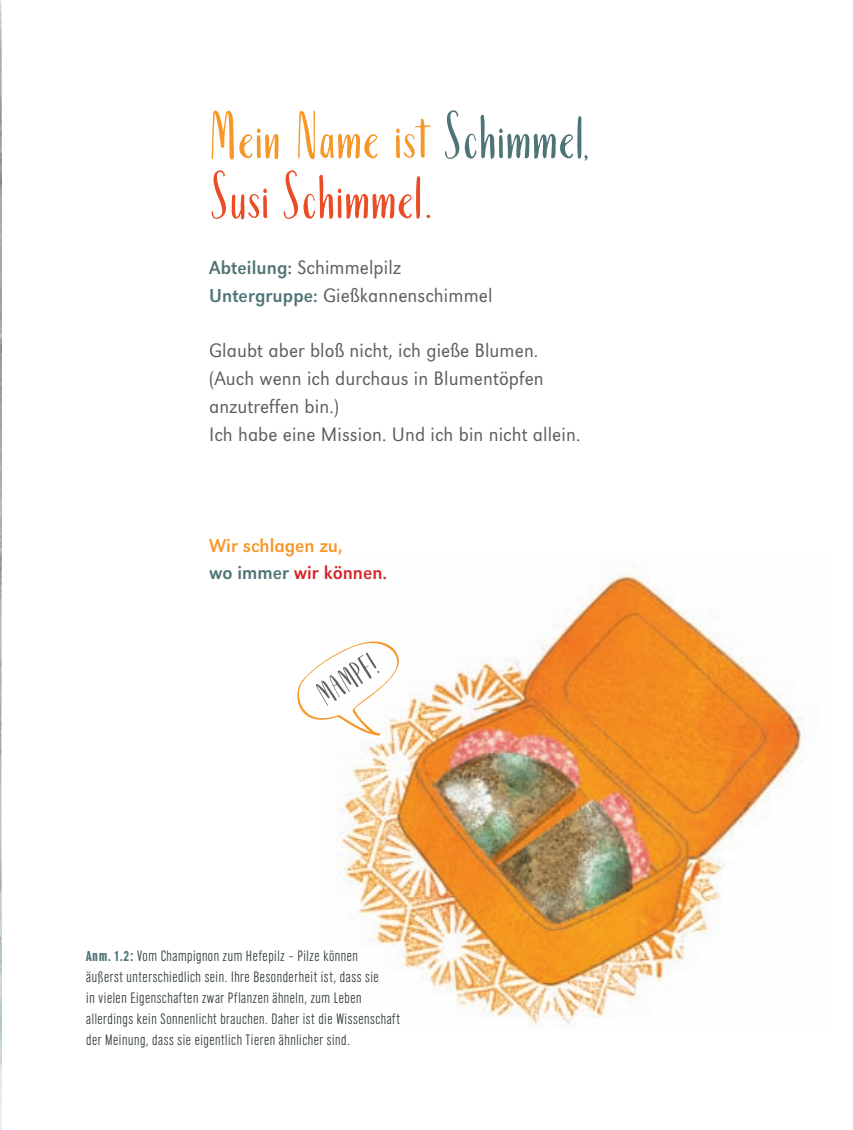
<style>
.page{position:relative;width:853px;height:1130px;background:#fff}
.page>*{position:absolute;margin:0;border:0;box-sizing:border-box;transform-origin:0 0}
.t1{font:84px/60px "Amalfi";letter-spacing:.02em;color:#ea4d25}
.t2{font:42px "Amalfi";color:#5c615b}
.t3{font:300 20.25px/27.8px "URW Grotesk Nar";letter-spacing:.005em;color:#5c615b}
.t4{font:19.5px/27.8px "URW Grotesk Nar";color:#f79727}
.t5{font:300 15.75px/21px "URW Grotesk Con";letter-spacing:.035em;color:#313e35}
.s1{color:#f79727}
.s2{color:#4f7476}
.s3{font-weight:400;font-size:19.5px;color:#4f7476}
.s4{color:#d8262b}
.s5{font-weight:700;font-size:15px;color:#4f7476}
</style>
<div class="page">
<img style="left:0;top:2px;width:1px;height:1125px">
<img style="left:336px;top:565px;width:468px;height:462px">
<svg style="left:297px;top:639px;width:103px;height:96px"></svg>
<h1 class="t1" style="left:209px;top:108px;width:380px"><span class="s1">Mein Name ist</span> <span class="s2">Schimmel,<br></span>Susi Schimmel.</h1>
<p class="t3" style="left:209px;top:253px;width:285px"><span class="s3">Abteilung:</span> Schimmelpilz<br><span class="s3">Untergruppe:</span> Gießkannenschimmel</p>
<p class="t3" style="left:209px;top:336px;width:373px">Glaubt aber bloß nicht, ich gieße Blumen. (Auch wenn ich durchaus in Blumentöpfen anzutreffen bin.)<br>Ich habe eine Mission. Und ich bin nicht allein.</p>
<p class="t4" style="left:209px;top:531px;width:180px">Wir schlagen zu,<br><span class="s2">wo immer</span> <span class="s4">wir können.</span></p>
<h2 class="t2" style="left:309px;top:679px;width:65px;rotate:-32deg">MAMPF!</h2>
<p class="t5" style="left:86px;top:945px;width:315px"><span class="s5">Anm. 1.2:</span> Vom Champignon zum Hefepilz – Pilze können<br>äußerst unterschiedlich sein. Ihre Besonderheit ist, dass sie<br>in vielen Eigenschaften zwar Pflanzen ähneln, zum Leben allerdings kein Sonnenlicht brauchen. Daher ist die Wissenschaft der Meinung, dass sie eigentlich Tieren ähnlicher sind.</p>
</div>
